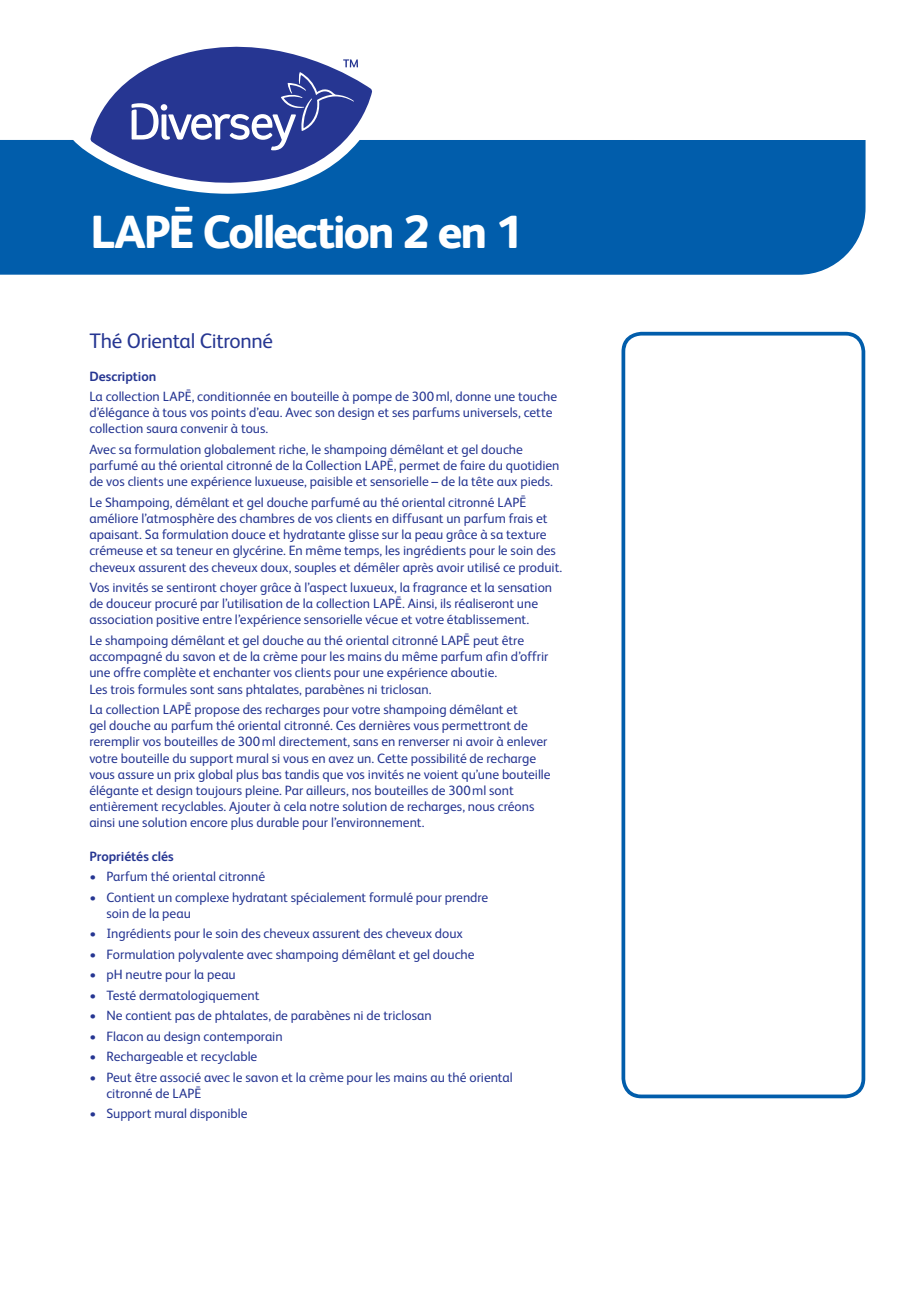
<style>
.page{position:relative;width:919px;height:1289px;background:#fff}
.page>*{position:absolute;margin:0;border:0;box-sizing:border-box;transform-origin:0 0}
.t1{font:800 46.5px "FS Albert Pro";letter-spacing:-.045em;color:#fff}
.t2{font:21px "FS Albert Pro";letter-spacing:-.015em;color:#263692}
.t3{font:13.5px/16.2px "FS Albert Pro";color:#263692}
.t4{font:700 13.5px "FS Albert Pro";letter-spacing:-.005em;color:#263692}
</style>
<div class="page">
<div style="left:0;top:140px;width:865px;height:135px;background:#015dab"></div>
<svg style="left:621px;top:332px;width:244px;height:766px"></svg>
<svg style="left:70px;top:140px;width:317px;height:54px;background:#1167b0"></svg>
<svg style="left:90px;top:46px;width:282px;height:149px"></svg>
<h1 class="t1" style="left:90px;top:195px;width:433px">LAPĒ Collection 2 en 1</h1>
<h2 class="t2" style="left:89px;top:326px;width:185px">Thé Oriental Citronné</h2>
<p class="t4" style="left:89px;top:366px;width:69px">Description</p>
<p class="t3" style="left:89px;top:387px;width:469px">La collection LAPĒ, conditionnée en bouteille à pompe de 300ml, donne une touche d’élégance à tous vos points d’eau. Avec son design et ses parfums universels, cette collection saura convenir à tous.</p>
<p class="t3" style="left:89px;top:440px;width:471px">Avec sa formulation globalement riche, le shampoing démêlant et gel douche parfumé au thé oriental citronné de la Collection LAPĒ, permet de faire du quotidien de vos clients une expérience luxueuse, paisible et sensorielle – de la tête aux pieds.</p>
<p class="t3" style="left:89px;top:493px;width:474px">Le Shampoing, démêlant et gel douche parfumé au thé oriental citronné LAPĒ améliore l’atmosphère des chambres de vos clients en diffusant un parfum frais et apaisant. Sa formulation douce et hydratante glisse sur la peau grâce à sa texture crémeuse et sa teneur en glycérine. En même temps, les ingrédients pour le soin des cheveux assurent des cheveux doux, souples et démêler après avoir utilisé ce produit.</p>
<p class="t3" style="left:89px;top:578px;width:464px">Vos invités se sentiront choyer grâce à l’aspect luxueux, la fragrance et la sensation de douceur procuré par l’utilisation de la collection LAPĒ. Ainsi, ils réaliseront une association positive entre l’expérience sensorielle vécue et votre établissement.</p>
<p class="t3" style="left:89px;top:631px;width:460px">Le shampoing démêlant et gel douche au thé oriental citronné LAPĒ peut être accompagné du savon et de la crème pour les mains du même parfum afin d’offrir une offre complète et enchanter vos clients pour une expérience aboutie.<br>Les trois formules sont sans phtalates, parabènes ni triclosan.</p>
<p class="t3" style="left:89px;top:700px;width:463px">La collection LAPĒ propose des recharges pour votre shampoing démêlant et<br>gel douche au parfum thé oriental citronné. Ces dernières vous permettront de reremplir vos bouteilles de 300ml directement, sans en renverser ni avoir à enlever votre bouteille du support mural si vous en avez un. Cette possibilité de recharge vous assure un prix global plus bas tandis que vos invités ne voient qu’une bouteille élégante et design toujours pleine. Par ailleurs, nos bouteilles de 300ml sont entièrement recyclables. Ajouter à cela notre solution de recharges, nous créons ainsi une solution encore plus durable pour l’environnement.</p>
<p class="t4" style="left:89px;top:846px;width:86px">Propriétés clés</p>
<p class="t3" style="left:89px;top:867px;width:177px">• Parfum thé oriental citronné</p>
<p class="t3" style="left:106px;top:887px;width:383px;text-indent:-17px">• Contient un complexe hydratant spécialement formulé pour prendre soin de la peau</p>
<p class="t3" style="left:89px;top:924px;width:375px">• Ingrédients pour le soin des cheveux assurent des cheveux doux</p>
<p class="t3" style="left:89px;top:945px;width:387px">• Formulation polyvalente avec shampoing démêlant et gel douche</p>
<p class="t3" style="left:89px;top:965px;width:148px">• pH neutre pour la peau</p>
<p class="t3" style="left:89px;top:985px;width:172px">• Testé dermatologiquement</p>
<p class="t3" style="left:89px;top:1006px;width:344px">• Ne contient pas de phtalates, de parabènes ni de triclosan</p>
<p class="t3" style="left:89px;top:1026px;width:195px">• Flacon au design contemporain</p>
<p class="t3" style="left:89px;top:1047px;width:169px">• Rechargeable et recyclable</p>
<p class="t3" style="left:106px;top:1067px;width:408px;text-indent:-17px">• Peut être associé avec le savon et la crème pour les mains au thé oriental citronné de LAPĒ</p>
<p class="t3" style="left:89px;top:1104px;width:159px">• Support mural disponible</p>
</div>
